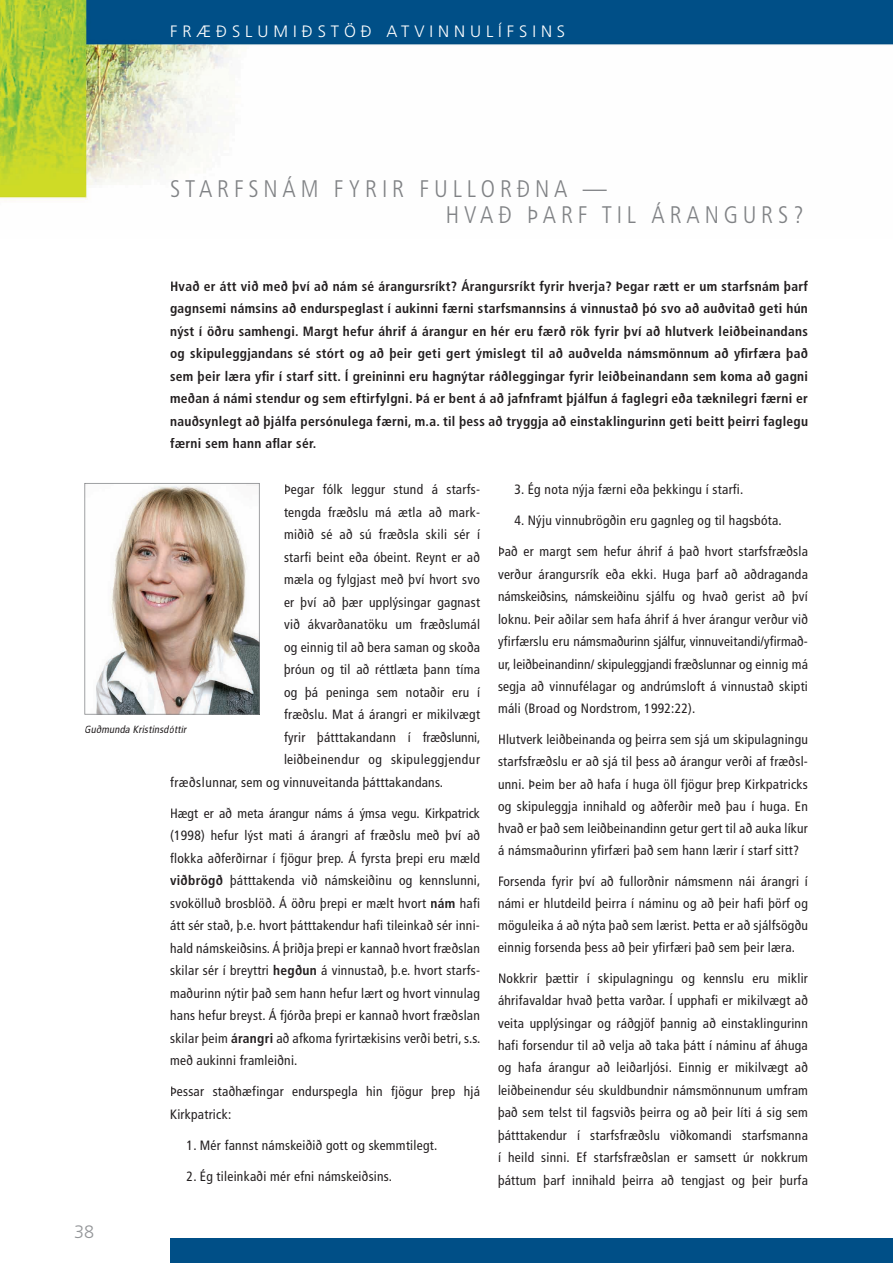
<style>
.page{position:relative;width:893px;height:1263px;background:#fff}
.page>*{position:absolute;margin:0;border:0;box-sizing:border-box;transform-origin:0 0}
.t1{font:300 condensed 24px/25.5px "Frutiger";letter-spacing:.2em;color:#808285}
.t2{font:300 18px "Frutiger";color:#939598}
.t3{font:300 16.5px "Frutiger";letter-spacing:.3em;color:#fff}
.t4{font:condensed 13.5px/22.5px "Frutiger";letter-spacing:.02em;color:#231f20;text-align:justify}
.t5{font:700 condensed 13.5px/22.5px "Frutiger";letter-spacing:.02em;color:#231f20;text-align:justify}
.t6{font:condensed 13.5px "Frutiger";letter-spacing:.04em;color:#231f20}
.t7{font:italic condensed 10.5px "Frutiger";color:#231f20}
.s1{font-weight:700}
</style>
<div class="page">
<div style="left:171px;top:1238px;width:722px;height:25px;background:#004f87"></div>
<img style="left:0;top:0;width:889px;height:201px">
<img style="left:889px;top:0;width:4px;height:45px">
<img style="left:84px;top:483px;width:176px;height:232px">
<p class="t3" style="left:170px;top:22px;width:397px">FRÆÐSLUMIÐSTÖÐ ATVINNULÍFSINS</p>
<h1 class="t1" style="left:446px;top:177px;width:359px;text-indent:-276px">STARFSNÁM FYRIR FULLORÐNA —<br>HVAÐ ÞARF TIL ÁRANGURS?</h1>
<p class="t5" style="left:170px;top:275px;width:639px">Hvað er átt við með því að nám sé árangursríkt? Árangursríkt fyrir hverja? Þegar rætt er um starfsnám þarf gagnsemi námsins að endurspeglast í aukinni færni starfsmannsins á vinnustað þó svo að auðvitað geti hún nýst í öðru samhengi. Margt hefur áhrif á árangur en hér eru færð rök fyrir því að hlutverk leiðbeinandans og skipuleggjandans sé stórt og að þeir geti gert ýmislegt til að auðvelda námsmönnum að yfirfæra það sem þeir læra yfir í starf sitt. Í greininni eru hagnýtar ráðleggingar fyrir leiðbeinandann sem koma að gagni meðan á námi stendur og sem eftirfylgni. Þá er bent á að jafnframt þjálfun á faglegri eða tæknilegri færni er nauðsynlegt að þjálfa persónulega færni, m.a. til þess að tryggja að einstaklingurinn geti beitt þeirri faglegu færni sem hann aflar sér.</p>
<p class="t4" style="left:284px;top:478px;width:197px">Þegar fólk leggur stund á starfs-</p>
<p class="t4" style="left:284px;top:501px;width:197px">tengda fræðslu má ætla að mark-</p>
<p class="t4" style="left:284px;top:523px;width:197px">miðið sé að sú fræðsla skili sér í</p>
<p class="t4" style="left:284px;top:546px;width:197px">starfi beint eða óbeint. Reynt er að</p>
<p class="t4" style="left:284px;top:568px;width:197px">mæla og fylgjast með því hvort svo</p>
<p class="t4" style="left:284px;top:591px;width:197px">er því að þær upplýsingar gagnast</p>
<p class="t4" style="left:284px;top:613px;width:197px">við ákvarðanatöku um fræðslumál</p>
<p class="t4" style="left:284px;top:636px;width:197px">og einnig til að bera saman og skoða</p>
<p class="t4" style="left:284px;top:658px;width:197px">þróun og til að réttlæta þann tíma</p>
<p class="t4" style="left:284px;top:681px;width:197px">og þá peninga sem notaðir eru í</p>
<p class="t4" style="left:284px;top:703px;width:197px">fræðslu. Mat á árangri er mikilvægt</p>
<p class="t4" style="left:284px;top:726px;width:198px">fyrir þátttakandann í fræðslunni,</p>
<p class="t6" style="left:284px;top:752px;width:197px">leiðbeinendur og skipuleggjendur</p>
<p class="t4" style="left:170px;top:771px;width:274px">fræðslunnar, sem og vinnuveitanda þátttakandans.</p>
<p class="t4" style="left:170px;top:802px;width:312px">Hægt er að meta árangur náms á ýmsa vegu. Kirkpatrick (1998) hefur lýst mati á árangri af fræðslu með því að flokka aðferðirnar í fjögur þrep. Á fyrsta þrepi eru mæld <span class="s1">viðbrögð</span> þátttakenda við námskeiðinu og kennslunni, svokölluð brosblöð. Á öðru þrepi er mælt hvort <span class="s1">nám</span> hafi átt sér stað, þ.e. hvort þátttakendur hafi tileinkað sér inni&shy;hald námskeiðsins. Á þriðja þrepi er kannað hvort fræðslan skilar sér í breyttri <span class="s1">hegðun</span> á vinnustað, þ.e. hvort starfs&shy;maðurinn nýtir það sem hann hefur lært og hvort vinnulag hans hefur breyst. Á fjórða þrepi er kannað hvort fræðslan skilar þeim <span class="s1">árangri</span> að afkoma fyrirtækisins verði betri, s.s. með aukinni framleiðni.</p>
<p class="t4" style="left:170px;top:1080px;width:311px">Þessar staðhæfingar endurspegla hin fjögur þrep hjá<br>Kirkpatrick:</p>
<p class="t4" style="left:187px;top:1134px;width:252px">1. Mér fannst námskeiðið gott og skemmtilegt.</p>
<p class="t4" style="left:187px;top:1165px;width:207px">2. Ég tileinkaði mér efni námskeiðsins.</p>
<p class="t7" style="left:84px;top:723px;width:106px">Guðmunda Kristinsdóttir</p>
<h2 class="t2" style="left:74px;top:1222px;width:22px">38</h2>
<p class="t4" style="left:514px;top:478px;width:230px">3. Ég nota nýja færni eða þekkingu í starfi.</p>
<p class="t4" style="left:514px;top:509px;width:269px">4. Nýju vinnubrögðin eru gagnleg og til hagsbóta.</p>
<p class="t4" style="left:498px;top:540px;width:311px">Það er margt sem hefur áhrif á það hvort starfsfræðsla verður árangursrík eða ekki. Huga þarf að aðdraganda námskeiðsins, námskeiðinu sjálfu og hvað gerist að því loknu. Þeir aðilar sem hafa áhrif á hver árangur verður við yfirfærslu eru námsmaðurinn sjálfur, vinnuveitandi/yfirmað&shy;ur, leiðbeinandinn/ skipuleggjandi fræðslunnar og einnig má segja að vinnufélagar og andrúmsloft á vinnustað skipti máli (Broad og Nordstrom, 1992:22).</p>
<p class="t4" style="left:498px;top:728px;width:311px">Hlutverk leiðbeinanda og þeirra sem sjá um skipulagningu starfsfræðslu er að sjá til þess að árangur verði af fræðsl&shy;unni. Þeim ber að hafa í huga öll fjögur þrep Kirkpatricks og skipuleggja innihald og aðferðir með þau í huga. En hvað er það sem leiðbeinandinn getur gert til að auka líkur á námsmaðurinn yfirfæri það sem hann lærir í starf sitt?</p>
<p class="t4" style="left:498px;top:870px;width:311px">Forsenda fyrir því að fullorðnir námsmenn nái árangri í námi er hlutdeild þeirra í náminu og að þeir hafi þörf og möguleika á að nýta það sem lærist. Þetta er að sjálfsögðu einnig forsenda þess að þeir yfirfæri það sem þeir læra.</p>
<p class="t4" style="left:498px;top:967px;width:311px">Nokkrir þættir í skipulagningu og kennslu eru miklir áhrifavaldar hvað þetta varðar. Í upphafi er mikilvægt að veita upplýsingar og ráðgjöf þannig að einstaklingurinn hafi forsendur til að velja að taka þátt í náminu af áhuga og hafa árangur að leiðarljósi. Einnig er mikilvægt að leiðbeinendur séu skuldbundnir námsmönnunum umfram það sem telst til fagsviðs þeirra og að þeir líti á sig sem þátttakendur í starfsfræðslu viðkomandi starfsmanna í heild sinni. Ef starfsfræðslan er samsett úr nokkrum þáttum þarf innihald þeirra að tengjast og þeir þurfa</p>
</div>
